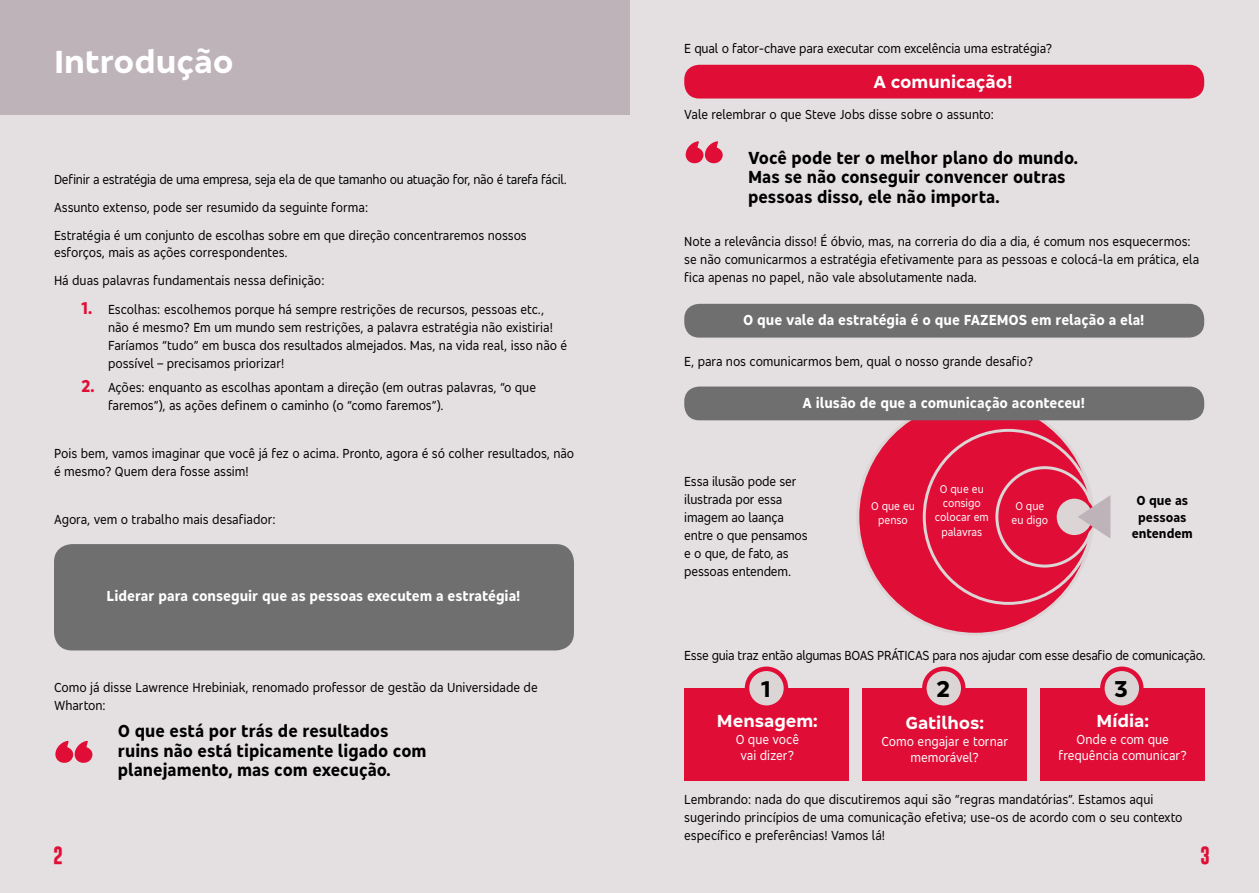
<style>
.page{position:relative;width:1259px;height:893px;background:#e4dfe0}
.page>*{position:absolute;margin:0;border:0;box-sizing:border-box;transform-origin:0 0}
.t1{font:900 76.95px "Nougat";color:#e00e37}
.t2{font:700 33px "Bradesco Sans";color:#fff}
.t3{font:700 24px "Bradesco Sans";color:#000}
.t4{font:700 condensed 18px/19.5px "Bradesco Sans";color:#000}
.t5{font:700 18px "Bradesco Sans";color:#fff}
.t6{font:700 18px "Gobold";color:#e00e37}
.t7{font:700 condensed 15px "Bradesco Sans";color:#fff}
.t8{font:condensed 13.5px/18px "Bradesco Sans";color:#000}
.t9{font:condensed 13.5px "Bradesco Sans";letter-spacing:-.02em;color:#000}
.t10{font:condensed 13.5px/16.5px "Bradesco Sans";color:#fff;text-align:center}
.t11{font:700 condensed 13.5px/16.5px "Bradesco Sans";color:#000;text-align:center}
.t12{font:condensed 11.7px/14.2px "Bradesco Sans";color:#fff;text-align:center}
.s1{font-weight:700;font-size:18px;color:#e00e37}
</style>
<div class="page">
<div style="left:0;top:0;width:629px;height:115px;background:#bdb3b9"></div>
<div style="left:858px;top:399px;width:234px;height:235px;background:#e00e37;border-radius:50%"></div>
<div style="left:995px;top:466px;width:99px;height:102px;border:3px solid #dcd5d6;border-radius:50%"></div>
<div style="left:1055px;top:497px;width:38px;height:40px;background:#dcd5d6;border-radius:50%"></div>
<div style="left:1053px;top:496px;width:42px;height:42px;border:3px solid #e00e37;border-radius:50%"></div>
<svg style="left:1077px;top:495px;width:33px;height:44px"></svg>
<div style="left:684px;top:65px;width:520px;height:34px;background:#e00e37;border-radius:15px"></div>
<div style="left:684px;top:304px;width:520px;height:34px;background:#706f6f;border-radius:15px"></div>
<div style="left:684px;top:387px;width:520px;height:33px;background:#706f6f;border-radius:15px"></div>
<div style="left:684px;top:688px;width:164px;height:93px;background:#e00e37"></div>
<div style="left:862px;top:688px;width:165px;height:93px;background:#e00e37"></div>
<div style="left:1040px;top:688px;width:165px;height:93px;background:#e00e37"></div>
<svg style="left:747px;top:669px;width:39px;height:39px"></svg>
<div style="left:745px;top:666px;width:43px;height:44px;border:4px solid #e00e37;border-radius:50%"></div>
<svg style="left:924px;top:669px;width:39px;height:39px"></svg>
<div style="left:922px;top:666px;width:43px;height:44px;border:4px solid #e00e37;border-radius:50%"></div>
<svg style="left:1102px;top:669px;width:39px;height:39px"></svg>
<div style="left:1100px;top:666px;width:43px;height:44px;border:4px solid #e00e37;border-radius:50%"></div>
<div style="left:54px;top:544px;width:520px;height:106px;background:#706f6f;border-radius:18px"></div>
<h2 class="t2" style="left:54px;top:40px;width:181px">Introdução</h2>
<p class="t8" style="left:54px;top:165px;width:514px;line-height:28px">Definir a estratégia de uma empresa, seja ela de que tamanho ou atuação for, não é tarefa fácil.<br>Assunto extenso, pode ser resumido da seguinte forma:<br>Estratégia é um conjunto de escolhas sobre em que direção concentraremos nossos</p>
<p class="t8" style="left:54px;top:238px;width:272px;line-height:28px">esforços, mais as ações correspondentes.<br>Há duas palavras fundamentais nessa definição:</p>
<p class="t8" style="left:108px;top:300px;width:461px;text-indent:-27px"><span class="s1">1.</span> Escolhas: escolhemos porque há sempre restrições de recursos, pessoas etc., não é mesmo? Em um mundo sem restrições, a palavra estratégia não existiria!<br>Faríamos “tudo” em busca dos resultados almejados. Mas, na vida real, isso não é possível – precisamos priorizar!</p>
<p class="t8" style="left:108px;top:378px;width:429px;text-indent:-27px"><span class="s1">2.</span> Ações: enquanto as escolhas apontam a direção (em outras palavras, “o que faremos”), as ações definem o caminho (o “como faremos”).</p>
<p class="t8" style="left:54px;top:444px;width:522px">Pois bem, vamos imaginar que você já fez o acima. Pronto, agora é só colher resultados, não é mesmo? Quem dera fosse assim!</p>
<p class="t8" style="left:54px;top:510px;width:223px">Agora, vem o trabalho mais desafiador:</p>
<p class="t7" style="left:107px;top:586px;width:415px">Liderar para conseguir que as pessoas executem a estratégia!</p>
<p class="t8" style="left:54px;top:678px;width:485px">Como já disse Lawrence Hrebiniak, renomado professor de gestão da Universidade de<br>Wharton:</p>
<h3 class="t4" style="left:118px;top:721px;width:310px">O que está por trás de resultados ruins não está tipicamente ligado com</h3>
<h1 class="t1" style="left:54px;top:725px;width:42px">“</h1>
<h3 class="t4" style="left:118px;top:760px;width:274px">planejamento, mas com execução.</h3>
<p class="t8" style="left:684px;top:38px;width:369px">E qual o fator-chave para executar com excelência uma estratégia?</p>
<h3 class="t5" style="left:873px;top:70px;width:141px">A comunicação!</h3>
<p class="t8" style="left:684px;top:104px;width:311px">Vale relembrar o que Steve Jobs disse sobre o assunto:</p>
<h3 class="t4" style="left:748px;top:147px;width:331px">Você pode ter o melhor plano do mundo.<br>Mas se não conseguir convencer outras pessoas disso, ele não importa.</h3>
<p class="t8" style="left:684px;top:232px;width:516px">Note a relevância disso! É óbvio, mas, na correria do dia a dia, é comum nos esquecermos: se não comunicarmos a estratégia efetivamente para as pessoas e colocá-la em prática, ela fica apenas no papel, não vale absolutamente nada.</p>
<p class="t7" style="left:743px;top:310px;width:403px">O que vale da estratégia é o que FAZEMOS em relação a ela!</p>
<p class="t8" style="left:684px;top:352px;width:350px">E, para nos comunicarmos bem, qual o nosso grande desafio?</p>
<p class="t7" style="left:802px;top:392px;width:284px">A ilusão de que a comunicação aconteceu!</p>
<h1 class="t1" style="left:684px;top:125px;width:42px">“</h1>
<p class="t8" style="left:684px;top:472px;width:125px">Essa ilusão pode ser ilustrada por essa imagem ao laança entre o que pensamos e o que, de fato, as pessoas entendem.</p>
<p class="t12" style="left:871px;top:498px;width:45px">O que eu penso</p>
<p class="t12" style="left:935px;top:481px;width:55px">O que eu consigo colocar em palavras</p>
<p class="t12" style="left:1011px;top:498px;width:38px">O que eu digo</p>
<p class="t11" style="left:1131px;top:492px;width:63px">O que as pessoas entendem</p>
<p class="t9" style="left:684px;top:647px;width:523px">Esse guia traz então algumas BOAS PRÁTICAS para nos ajudar com esse desafio de comunicação.</p>
<h3 class="t3" style="left:760px;top:673px;width:12px">1</h3>
<h3 class="t5" style="left:717px;top:709px;width:102px">Mensagem:</h3>
<p class="t10" style="left:735px;top:730px;width:65px">O que você vai dizer?</p>
<h3 class="t3" style="left:936px;top:673px;width:16px">2</h3>
<h3 class="t5" style="left:905px;top:711px;width:80px">Gatilhos:</h3>
<p class="t10" style="left:881px;top:732px;width:128px">Como engajar e tornar memorável?</p>
<h3 class="t3" style="left:1114px;top:673px;width:15px">3</h3>
<h3 class="t5" style="left:1096px;top:709px;width:54px">Mídia:</h3>
<p class="t10" style="left:1058px;top:730px;width:130px">Onde e com que frequência comunicar?</p>
<p class="t8" style="left:684px;top:790px;width:500px">Lembrando: nada do que discutiremos aqui são “regras mandatórias”. Estamos aqui sugerindo princípios de uma comunicação efetiva; use-os de acordo com o seu contexto específico e preferências! Vamos lá!</p>
<h3 class="t6" style="left:53px;top:843px;width:11px">2</h3>
<h3 class="t6" style="left:1200px;top:843px;width:11px">3</h3>
</div>
